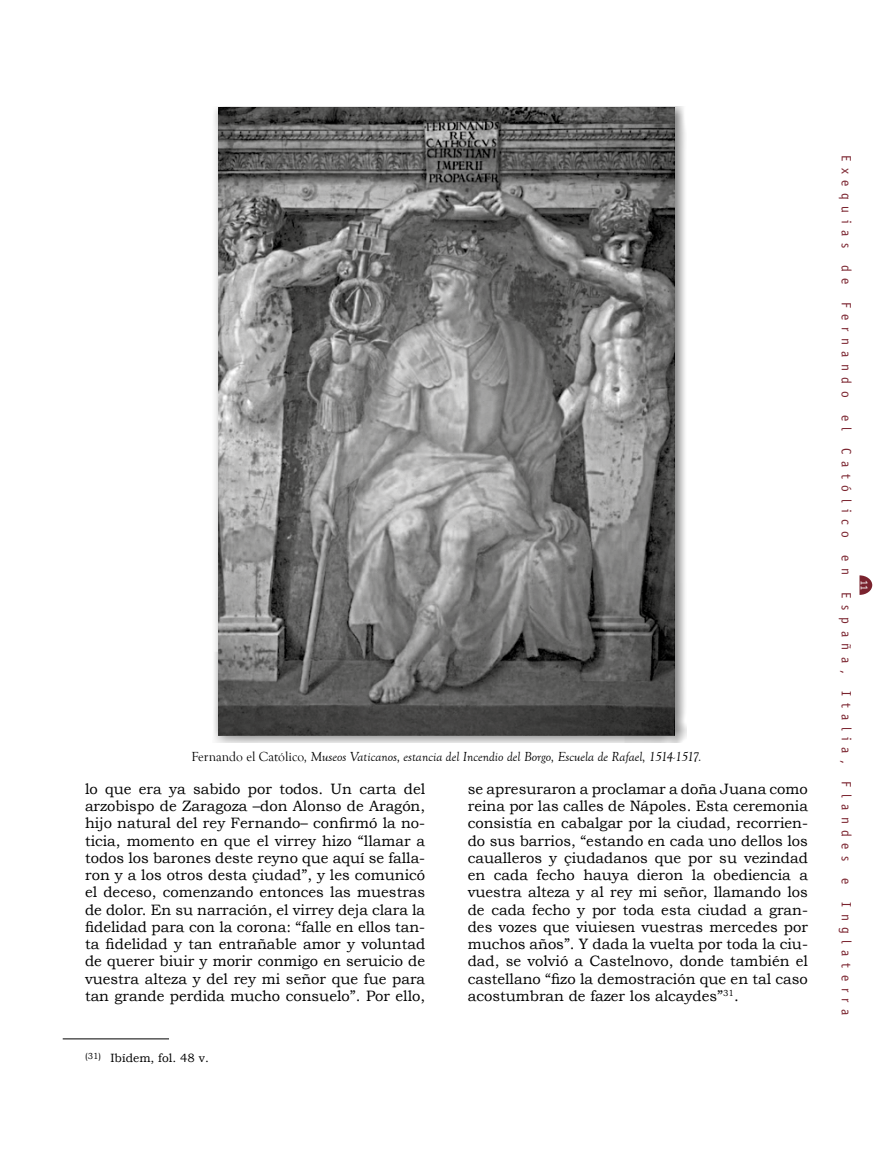
<style>
.page{position:relative;width:893px;height:1149px;background:#fff}
.page>*{position:absolute;margin:0;border:0;box-sizing:border-box;transform-origin:0 0}
.t1{font:15px/17.2px "Bookman Old Style";color:#000;text-align:justify}
.t2{font:italic 13.5px "Goudy Old Style T";color:#000}
.t3{font:13.5px "Officina Sans";letter-spacing:.49em;color:#7a232e}
.t4{font:12px "Bookman Old Style";color:#000}
.t5{font:10.5px "Officina Sans";color:#fff}
.s1{font-style:normal}
</style>
<div class="page">
<svg style="left:859px;top:575px;width:13px;height:19px"></svg>
<hr style="left:63px;top:1038px;width:106px;height:1px;background:#000">
<img style="left:214px;top:106px;width:473px;height:636px">
<img style="left:218px;top:107px;width:457px;height:627px">
<p class="t2" style="left:192px;top:749px;width:511px"><span class="s1">Fernando el Católico</span>, Museos Vaticanos, estancia del Incendio del Borgo, Escuela de Rafael, 1514-1517.</p>
<p class="t1" style="left:85px;top:779px;width:342px">lo que era ya sabido por todos. Un carta del arzobispo de Zaragoza –don Alonso de Aragón, hijo natural del rey Fernando– confirmó la no&shy;ticia, momento en que el virrey hizo “llamar a todos los barones deste reyno que aquí se falla&shy;ron y a los otros desta çiudad”, y les comunicó el deceso, comenzando entonces las muestras de dolor. En su narración, el virrey deja clara la fidelidad para con la corona: “falle en ellos tan&shy;ta fidelidad y tan entrañable amor y voluntad de querer biuir y morir conmigo en seruicio de vuestra alteza y del rey mi señor que fue para tan grande perdida mucho consuelo”. Por ello,</p>
<p class="t1" style="left:468px;top:779px;width:342px">se apresuraron a proclamar a doña Juana como reina por las calles de Nápoles. Esta ceremonia consistía en cabalgar por la ciudad, recorrien&shy;do sus barrios, “estando en cada uno dellos los caualleros y çiudadanos que por su vezindad en cada fecho hauya dieron la obediencia a vuestra alteza y al rey mi señor, llamando los de cada fecho y por toda esta ciudad a gran&shy;des vozes que viuiesen vuestras mercedes por muchos años”. Y dada la vuelta por toda la ciu&shy;dad, se volvió a Castelnovo, donde también el castellano “fizo la demostración que en tal caso acostumbran de fazer los alcaydes”<sup>31</sup>.</p>
<p class="t4" style="left:85px;top:1050px;width:125px"><sup>(31)</sup> Ibídem, fol. 48 v.</p>
<p class="t3" style="left:854px;top:155px;width:94px;rotate:90deg">Exequias</p>
<p class="t3" style="left:854px;top:265px;width:21px;rotate:90deg">d e</p>
<p class="t3" style="left:854px;top:301px;width:97px;rotate:90deg">Fernando</p>
<p class="t3" style="left:854px;top:414px;width:18px;rotate:90deg">e l</p>
<p class="t3" style="left:854px;top:448px;width:91px;rotate:90deg">Católico</p>
<p class="t3" style="left:854px;top:555px;width:21px;rotate:90deg">e n</p>
<p class="t3" style="left:854px;top:592px;width:83px;rotate:90deg">España,</p>
<p class="t3" style="left:854px;top:691px;width:74px;rotate:90deg">Italia,</p>
<p class="t3" style="left:854px;top:781px;width:81px;rotate:90deg">Flandes</p>
<p class="t3" style="left:854px;top:878px;width:8px;rotate:90deg">e</p>
<p class="t3" style="left:854px;top:901px;width:115px;rotate:90deg">Inglaterra</p>
<p class="t5" style="left:871px;top:579px;width:12px;rotate:90deg">11</p>
</div>
